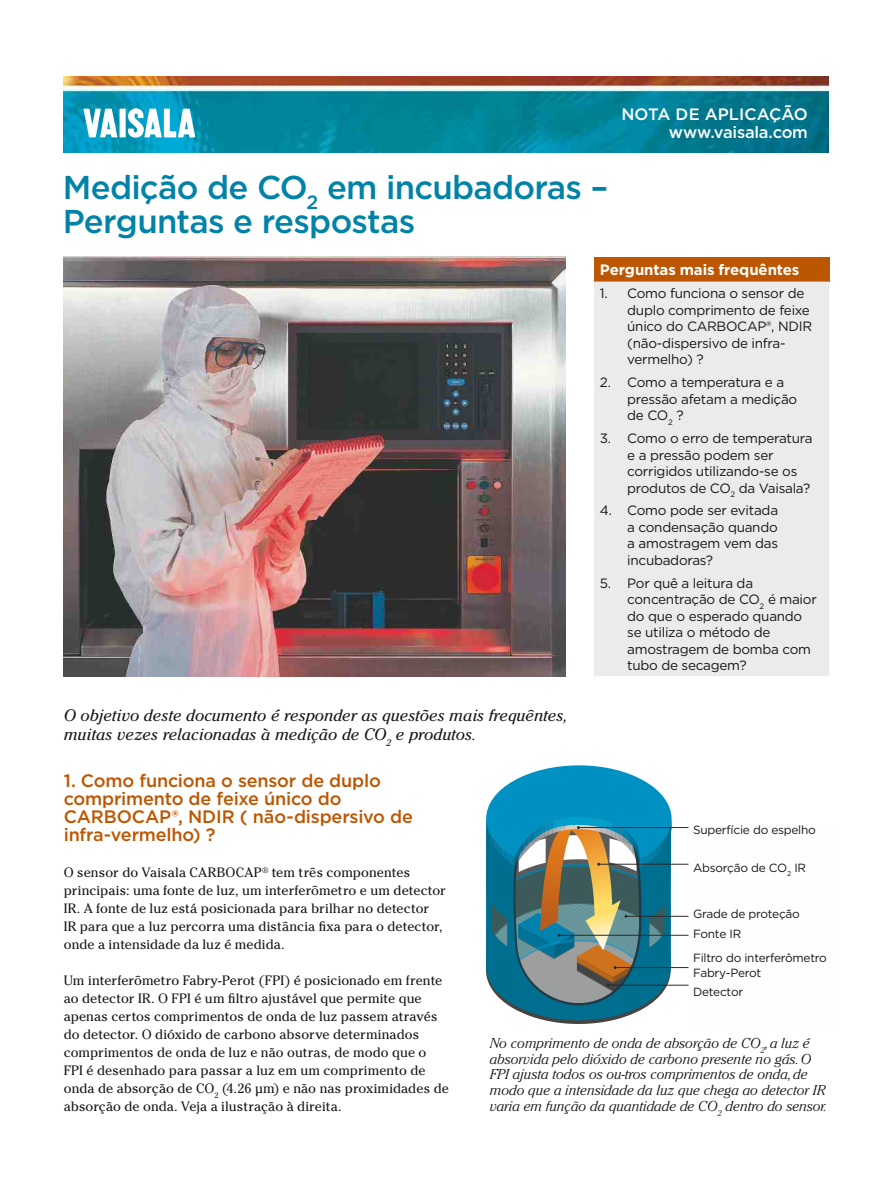
<style>
.page{position:relative;width:893px;height:1191px;background:#fff}
.page>*{position:absolute;margin:0;border:0;box-sizing:border-box;transform-origin:0 0}
.t1{font:500 33px/34.5px "Gotham";letter-spacing:-.025em;color:#0083a7}
.t2{font:500 18px/18px "Gotham";letter-spacing:-.01em;color:#bd5600}
.t3{font:italic 16.5px/19.5px "Cheltenham Std";color:#151616}
.t4{font:500 16.5px "Gotham";letter-spacing:-.015em;color:#fefefe}
.t5{font:500 16.5px "Gotham";letter-spacing:.005em;color:#fefefe}
.t6{font:700 15px "Gotham";letter-spacing:-.01em;color:#fefefe}
.t7{font:italic 300 14.25px/15.8px "Cheltenham Std";color:#151616}
.t8{font:13.5px/18px "Cheltenham Std";letter-spacing:.005em;color:#151616}
.t9{font:13.5px/16.5px "Gotham";letter-spacing:-.02em;color:#151616}
.t10{font:11.85px/19px "Gotham";letter-spacing:-.02em;color:#151616}
</style>
<div class="page">
<img style="left:64px;top:77px;width:765px;height:76px">
<svg style="left:83px;top:109px;width:34px;height:28px"></svg>
<div style="left:120px;top:109px;width:6px;height:28px;background:#fefefe"></div>
<svg style="left:128px;top:108px;width:67px;height:30px"></svg>
<img style="left:64px;top:257px;width:502px;height:420px">
<div style="left:594px;top:257px;width:235px;height:24px;background:#bd5600"></div>
<div style="left:594px;top:281px;width:235px;height:395px;background:#ebebeb"></div>
<hr style="left:578px;top:827px;width:110px;height:1px;background:#2b2b2a">
<hr style="left:599px;top:864px;width:89px;height:1px;background:#2b2b2a">
<hr style="left:626px;top:916px;width:62px;height:1px;background:#2b2b2a">
<hr style="left:559px;top:935px;width:129px;height:1px;background:#2b2b2a">
<hr style="left:615px;top:967px;width:73px;height:1px;background:#2b2b2a">
<hr style="left:608px;top:985px;width:80px;height:1px;background:#2b2b2a">
<svg style="left:486px;top:765px;width:194px;height:259px"></svg>
<p class="t5" style="left:621px;top:103px;width:188px">NOTA DE APLICAÇÃO</p>
<h1 class="t1" style="left:63px;top:169px;width:547px">Medição de CO<sub>2</sub> em incubadoras –<br>Perguntas e respostas</h1>
<p class="t4" style="left:669px;top:121px;width:141px">www.vaisala.com</p>
<p class="t3" style="left:64px;top:705px;width:505px">O objetivo deste documento é responder as questões mais frequêntes, muitas vezes relacionadas à medição de CO<sub>2</sub> e produtos.</p>
<p class="t6" style="left:600px;top:259px;width:201px">Perguntas mais frequêntes</p>
<p class="t9" style="left:627px;top:285px;width:186px;text-indent:-27px">1. Como funciona o sensor de duplo comprimento de feixe único do CARBOCAP®, NDIR (não-dispersivo de infra&shy;vermelho) ?</p>
<p class="t9" style="left:627px;top:374px;width:172px;text-indent:-27px">2. Como a temperatura e a pressão afetam a medição de CO<sub>2</sub> ?</p>
<p class="t9" style="left:627px;top:430px;width:187px;text-indent:-27px">3. Como o erro de temperatura e a pressão podem ser corrigidos utilizando-se os produtos de CO<sub>2</sub> da Vaisala?</p>
<p class="t9" style="left:627px;top:502px;width:152px;text-align:justify;text-indent:-27px">4. Como pode ser evitada a condensação quando a amostragem vem das incubadoras?</p>
<p class="t9" style="left:627px;top:574px;width:191px;text-indent:-27px">5. Por quê a leitura da concentração de CO<sub>2</sub> é maior do que o esperado quando se utiliza o método de amostragem de bomba com tubo de secagem?</p>
<h2 class="t2" style="left:64px;top:771px;width:351px">1. Como funciona o sensor de duplo comprimento de feixe único do<br>CARBOCAP®, NDIR ( não-dispersivo de infra-vermelho) ?</h2>
<p class="t8" style="left:64px;top:863px;width:384px">O sensor do Vaisala CARBOCAP<sup>®</sup> tem três componentes principais: uma fonte de luz, um interferômetro e um detector IR. A fonte de luz está posicionada para brilhar no detector<br>IR para que a luz percorra uma distância fixa para o detector, onde a intensidade da luz é medida.</p>
<p class="t8" style="left:64px;top:971px;width:387px">Um interferômetro Fabry-Perot (FPI) é posicionado em frente ao detector IR. O FPI é um filtro ajustável que permite que apenas certos comprimentos de onda de luz passem através do detector. O dióxido de carbono absorve determinados comprimentos de onda de luz e não outras, de modo que o FPI é desenhado para passar a luz em um comprimento de onda de absorção de CO<sub>2</sub> (4.26 μm) e não nas proximidades de absorção de onda. Veja a ilustração à direita.</p>
<p class="t10" style="left:693px;top:820px;width:124px">Superfície do espelho</p>
<p class="t10" style="left:693px;top:857px;width:115px">Absorção de CO<sub>2</sub> IR</p>
<p class="t10" style="left:693px;top:904px;width:108px">Grade de proteção<br>Fonte IR</p>
<p class="t10" style="left:693px;top:950px;width:135px;line-height:15px">Filtro do interferômetro<br>Fabry-Perot</p>
<p class="t10" style="left:693px;top:982px;width:52px">Detector</p>
<p class="t7" style="left:490px;top:1035px;width:339px">No comprimento de onda de absorção de CO<sub>2</sub>, a luz é absorvida pelo dióxido de carbono presente no gás. O FPI ajusta todos os ou-tros comprimentos de onda, de modo que a intensidade da luz que chega ao detector IR varia em função da quantidade de CO<sub>2</sub> dentro do sensor.</p>
</div>
